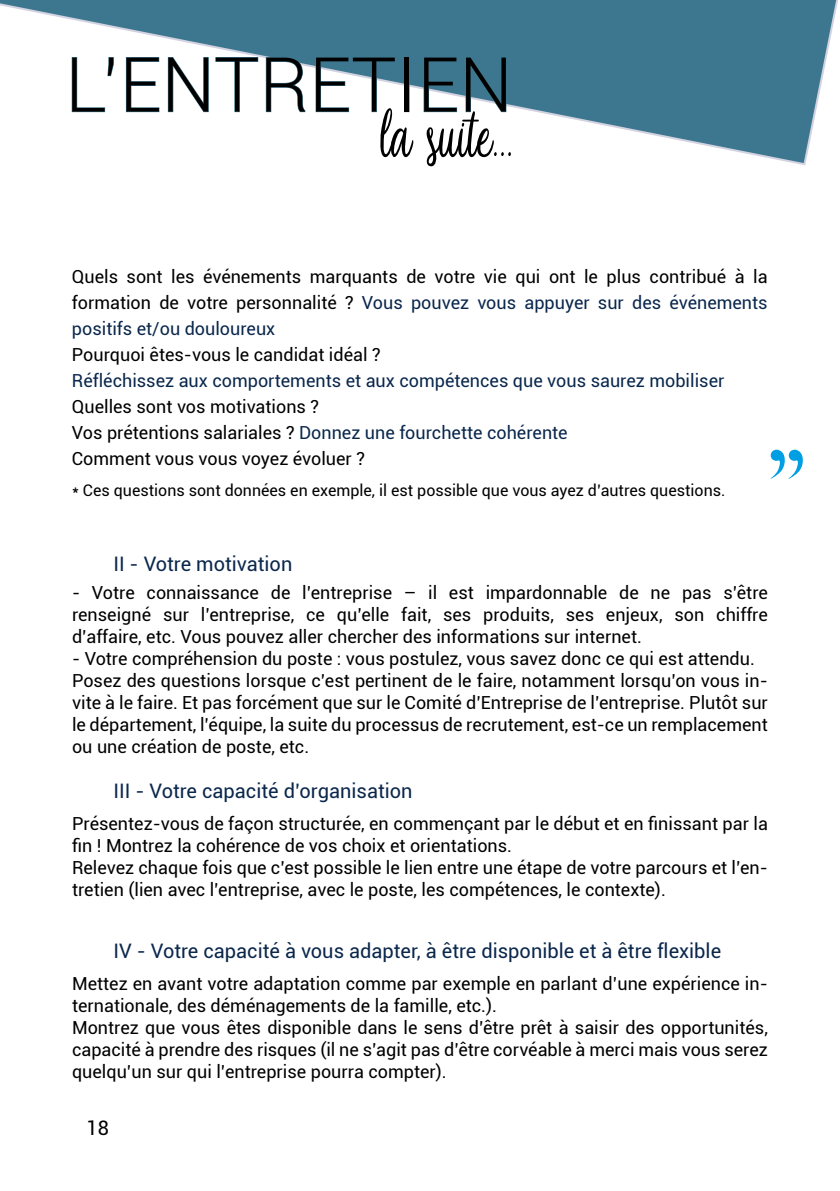
<style>
.page{position:relative;width:840px;height:1191px;background:#fff}
.page>*{position:absolute;margin:0;border:0;box-sizing:border-box;transform-origin:0 0}
.t1{font:108px "Felix Titling";color:#009fe3}
.t2{font:80px "Navy Ballad Personal Use";color:#000;scale:.82 1}
.t3{font:300 76px "Roboto";color:#000}
.t4{font:20px "Roboto";color:#0a274c}
.t5{font:20px "Roboto";color:#000}
.t6{font:18px/22px "Roboto";color:#000}
.t7{font:18px "Roboto";color:#0a274c}
.t8{font:16px "Roboto";color:#000}
.s1{color:#0a274c}
</style>
<div class="page">
<svg style="left:0;top:0;width:838px;height:166px"></svg>
<svg style="left:71px;top:57px;width:43px;height:56px"></svg>
<svg style="left:125px;top:57px;width:35px;height:56px"></svg>
<svg style="left:167px;top:57px;width:42px;height:56px"></svg>
<svg style="left:215px;top:57px;width:43px;height:56px"></svg>
<svg style="left:265px;top:57px;width:41px;height:56px"></svg>
<svg style="left:315px;top:57px;width:80px;height:56px"></svg>
<div style="left:404px;top:58px;width:5px;height:54px;border:1px solid #3b778f"></div>
<svg style="left:423px;top:57px;width:34px;height:56px"></svg>
<svg style="left:465px;top:57px;width:41px;height:56px"></svg>
<h3 class="t3" style="left:65px;top:32px;width:449px">L’ENTRETIEN</h3>
<h2 class="t2" style="left:380px;top:98px;width:163px">la suite...</h2>
<p class="t6" style="left:72px;top:262px;width:697px;line-height:26px;text-align:justify">Quels sont les événements marquants de votre vie qui ont le plus contribué à la formation de votre personnalité ? <span class="s1">Vous pouvez vous appuyer sur des événements positifs et/ou douloureux</span></p>
<p class="t6" style="left:72px;top:342px;width:310px">Pourquoi êtes-vous le candidat idéal ?</p>
<p class="t7" style="left:72px;top:367px;width:653px">Réfléchissez aux comportements et aux compétences que vous saurez mobiliser</p>
<p class="t6" style="left:72px;top:392px;width:497px;line-height:26px">Quelles sont vos motivations ?<br>Vos prétentions salariales ? <span class="s1">Donnez une fourchette cohérente<br></span>Comment vous vous voyez évoluer ?</p>
<h1 class="t1" style="left:768px;top:428px;width:37px">"</h1>
<p class="t8" style="left:72px;top:479px;width:654px">* Ces questions sont données en exemple, il est possible que vous ayez d’autres questions.</p>
<p class="t4" style="left:113px;top:550px;width:180px">II - Votre motivation</p>
<p class="t6" style="left:72px;top:581px;width:697px;text-align:justify">- Votre connaissance de l’entreprise – il est impardonnable de ne pas s’être renseigné sur l’entreprise, ce qu’elle fait, ses produits, ses enjeux, son chiffre d’affaire, etc. Vous pouvez aller chercher des informations sur internet.</p>
<p class="t6" style="left:72px;top:647px;width:697px">- Votre compréhension du poste : vous postulez, vous savez donc ce qui est attendu.<br>Posez des questions lorsque c’est pertinent de le faire, notamment lorsqu’on vous in&shy;vite à le faire. Et pas forcément que sur le Comité d’Entreprise de l’entreprise. Plutôt sur le département, l’équipe, la suite du processus de recrutement, est-ce un remplacement ou une création de poste, etc.</p>
<p class="t4" style="left:113px;top:777px;width:300px">III - Votre capacité d’organisation</p>
<p class="t6" style="left:72px;top:811px;width:697px">Présentez-vous de façon structurée, en commençant par le début et en finissant par la fin ! Montrez la cohérence de vos choix et orientations.<br>Relevez chaque fois que c’est possible le lien entre une étape de votre parcours et l’en&shy;tretien (lien avec l’entreprise, avec le poste, les compétences, le contexte).</p>
<p class="t4" style="left:113px;top:936px;width:608px">IV - Votre capacité à vous adapter, à être disponible et à être flexible</p>
<p class="t6" style="left:72px;top:971px;width:697px">Mettez en avant votre adaptation comme par exemple en parlant d’une expérience in&shy;ternationale, des déménagements de la famille, etc.).<br>Montrez que vous êtes disponible dans le sens d’être prêt à saisir des opportunités, capacité à prendre des risques (il ne s’agit pas d’être corvéable à merci mais vous serez quelqu’un sur qui l’entreprise pourra compter).</p>
<p class="t5" style="left:86px;top:1114px;width:24px">18</p>
</div>
